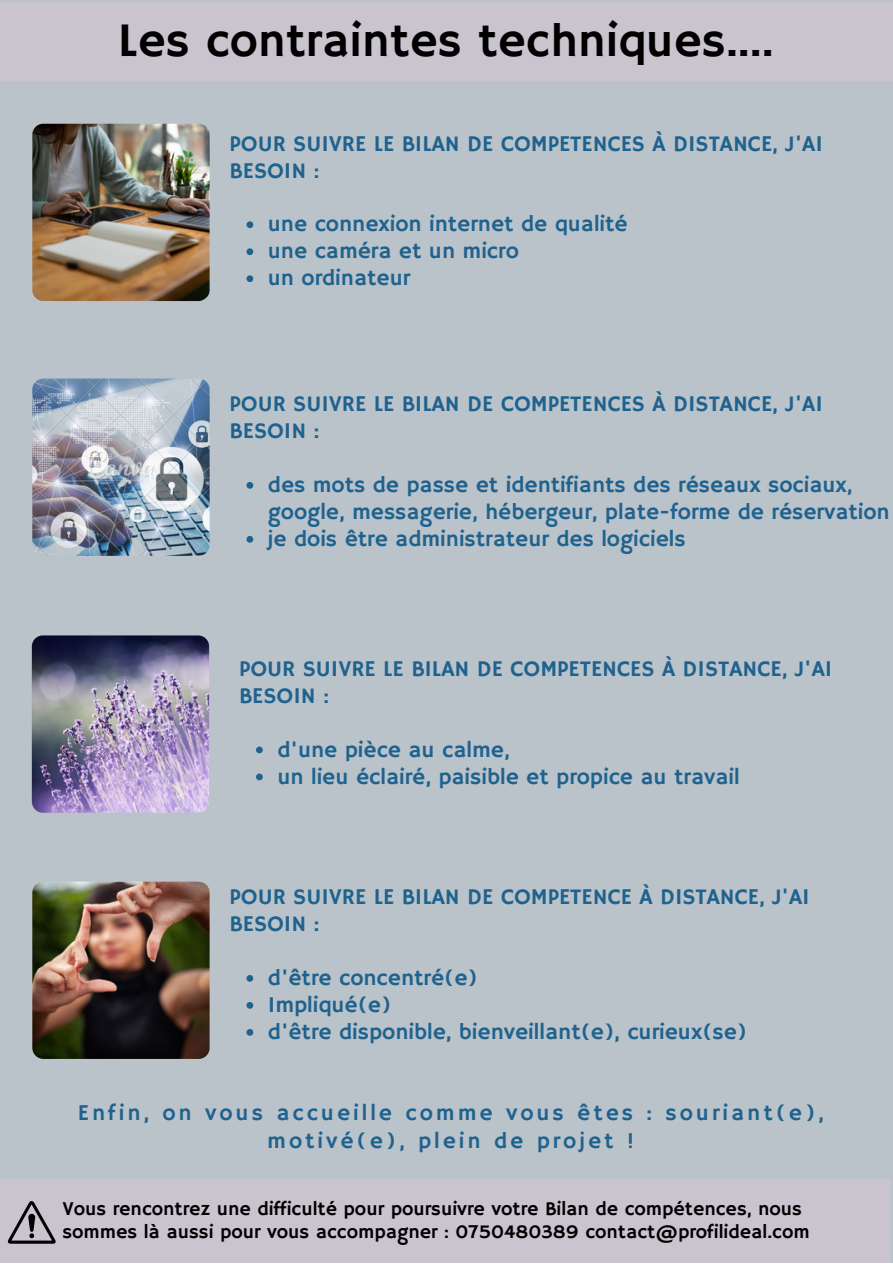
<style>
.page{position:relative;width:893px;height:1264px;background:#fff}
.page>*{position:absolute;margin:0;border:0;box-sizing:border-box;transform-origin:0 0}
.t1{font:48px "Hammersmith One";color:#000}
.t2{font:22.5px/27px "Hammersmith One";color:#1f628e}
.t3{font:22.5px/28px "Hammersmith One";letter-spacing:.13em;color:#1f628e;text-align:center}
.t4{font:19.5px/22.5px "Hammersmith One";color:#000}
</style>
<div class="page">
<div style="left:0;top:0;width:892px;height:1262px;background:#bac3ca"></div>
<div style="left:0;top:2px;width:892px;height:79px;background:#cac4cf"></div>
<div style="left:0;top:1178px;width:889px;height:84px;background:#cac4cf"></div>
<svg style="left:8px;top:1201px;width:48px;height:42px"></svg>
<img style="left:32px;top:124px;width:177px;height:177px;border-radius:11px">
<img style="left:32px;top:378px;width:177px;height:178px;border-radius:11px">
<img style="left:32px;top:635px;width:177px;height:177px;border-radius:11px">
<img style="left:32px;top:881px;width:177px;height:177px;border-radius:11px">
<svg style="left:246px;top:221px;width:7px;height:7px"></svg>
<svg style="left:246px;top:248px;width:7px;height:7px"></svg>
<svg style="left:246px;top:275px;width:7px;height:7px"></svg>
<svg style="left:246px;top:482px;width:7px;height:6px"></svg>
<svg style="left:246px;top:536px;width:7px;height:6px"></svg>
<svg style="left:256px;top:746px;width:7px;height:7px"></svg>
<svg style="left:256px;top:773px;width:7px;height:7px"></svg>
<svg style="left:246px;top:975px;width:7px;height:6px"></svg>
<svg style="left:246px;top:1002px;width:7px;height:6px"></svg>
<svg style="left:246px;top:1029px;width:7px;height:6px"></svg>
<h1 class="t1" style="left:118px;top:13px;width:657px">Les contraintes techniques....</h1>
<p class="t2" style="left:229px;top:131px;width:594px">POUR SUIVRE LE BILAN DE COMPETENCES À DISTANCE, J'AI<br>BESOIN :</p>
<p class="t2" style="left:268px;top:212px;width:361px">une connexion internet de qualité une caméra et un micro<br>un ordinateur</p>
<p class="t2" style="left:229px;top:391px;width:594px">POUR SUIVRE LE BILAN DE COMPETENCES À DISTANCE, J'AI<br>BESOIN :</p>
<p class="t2" style="left:268px;top:472px;width:623px">des mots de passe et identifiants des réseaux sociaux, google, messagerie, hébergeur, plate-forme de réservation je dois être administrateur des logiciels</p>
<p class="t2" style="left:239px;top:656px;width:594px">POUR SUIVRE LE BILAN DE COMPETENCES À DISTANCE, J'AI<br>BESOIN :</p>
<p class="t2" style="left:277px;top:737px;width:464px">d'une pièce au calme,<br>un lieu éclairé, paisible et propice au travail</p>
<p class="t2" style="left:229px;top:884px;width:581px">POUR SUIVRE LE BILAN DE COMPETENCE À DISTANCE, J'AI<br>BESOIN :</p>
<p class="t2" style="left:268px;top:965px;width:480px">d'être concentré(e)<br>Impliqué(e)<br>d'être disponible, bienveillant(e), curieux(se)</p>
<p class="t3" style="left:78px;top:1099px;width:747px">Enfin, on vous accueille comme vous êtes : souriant(e), motivé(e), plein de projet !</p>
<p class="t4" style="left:62px;top:1198px;width:748px">Vous rencontrez une difficulté pour poursuivre votre Bilan de compétences, nous sommes là aussi pour vous accompagner : 0750480389 contact@profilideal.com</p>
</div>
